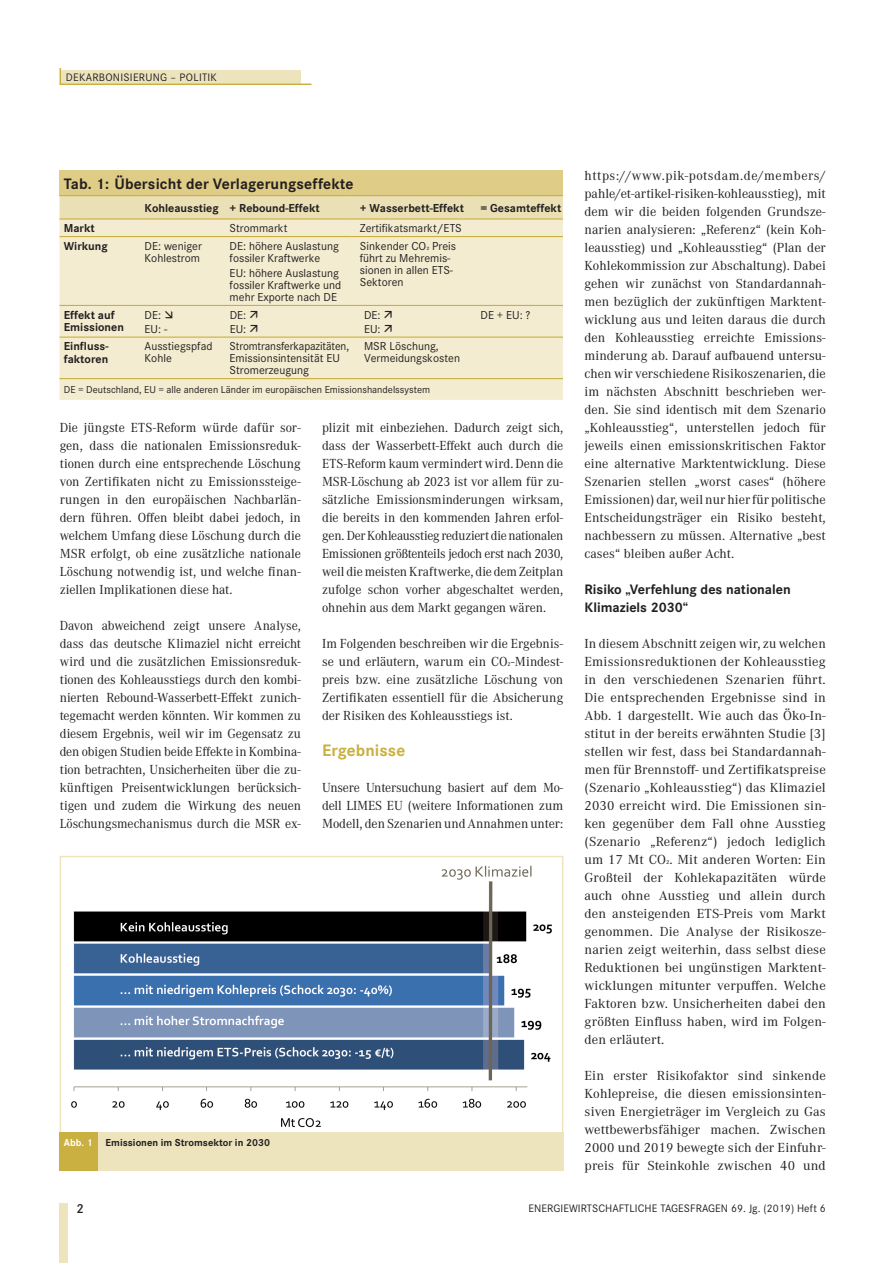
<style>
.page{position:relative;width:893px;height:1263px;background:#fff}
.page>*{position:absolute;margin:0;border:0;box-sizing:border-box;transform-origin:0 0}
.t1{font:700 17.25px "Corporate S";letter-spacing:.005em;color:#c9b040}
.t2{font:700 15.75px "Corporate S";letter-spacing:.01em;color:#231f20}
.t3{font:700 14.25px/18px "Corporate S";color:#231f20}
.t4{font:13.65px/18px "Corporate A";letter-spacing:.005em;color:#231f20;text-align:justify}
.t5{font:600 13.5px "Corporate S";color:#231f20}
.t6{font:12px/12px "Corporate S";color:#231f20}
.t7{font:700 12px/12.8px "Corporate S";color:#231f20}
.t8{font:11.25px "Corporate S";letter-spacing:.005em;color:#231f20}
.t9{font:11.25px "Corporate S";letter-spacing:.025em;color:#231f20}
.t10{font:10.5px "Corporate S";color:#231f20}
.t11{font:700 10.5px "Corporate S";color:#231f20}
.s1{color:#fff}
</style>
<div class="page">
<div style="left:60px;top:71px;width:241px;height:13px;background:#ede4be"></div>
<hr style="left:60px;top:84px;width:251px;height:1px;background:#c9b040">
<svg style="left:60px;top:68px;width:1px;height:16px"></svg>
<div style="left:60px;top:1203px;width:8px;height:60px;background:#ede4be"></div>
<img style="left:71px;top:865px;width:481px;height:263px">
<div style="left:60px;top:856px;width:503px;height:278px;border:2px solid #ede4be"></div>
<div style="left:60px;top:1132px;width:503px;height:38px;background:#ede4be"></div>
<div style="left:60px;top:1132px;width:38px;height:38px;background:#c9b040"></div>
<div style="left:60px;top:170px;width:503px;height:26px;background:#dfcc86"></div>
<div style="left:60px;top:196px;width:503px;height:22px;background:#ebe0b5"></div>
<div style="left:60px;top:220px;width:503px;height:180px;background:#f3ecd0"></div>
<hr style="left:60px;top:195px;width:76px;height:1px;background:#c9b040">
<hr style="left:136px;top:195px;width:85px;height:1px;background:#c9b040">
<hr style="left:221px;top:195px;width:130px;height:1px;background:#c9b040">
<hr style="left:351px;top:195px;width:121px;height:1px;background:#c9b040">
<hr style="left:472px;top:195px;width:91px;height:1px;background:#c9b040">
<hr style="left:60px;top:218px;width:76px;height:2px;background:#c9b040">
<hr style="left:136px;top:218px;width:85px;height:2px;background:#c9b040">
<hr style="left:221px;top:218px;width:130px;height:2px;background:#c9b040">
<hr style="left:351px;top:218px;width:121px;height:2px;background:#c9b040">
<hr style="left:472px;top:218px;width:91px;height:2px;background:#c9b040">
<hr style="left:60px;top:236px;width:76px;height:1px;background:#c9b040">
<hr style="left:136px;top:236px;width:85px;height:1px;background:#c9b040">
<hr style="left:221px;top:236px;width:130px;height:1px;background:#c9b040">
<hr style="left:351px;top:236px;width:121px;height:1px;background:#c9b040">
<hr style="left:472px;top:236px;width:91px;height:1px;background:#c9b040">
<hr style="left:60px;top:305px;width:76px;height:1px;background:#c9b040">
<hr style="left:136px;top:305px;width:85px;height:1px;background:#c9b040">
<hr style="left:221px;top:305px;width:130px;height:1px;background:#c9b040">
<hr style="left:351px;top:305px;width:121px;height:1px;background:#c9b040">
<hr style="left:472px;top:305px;width:91px;height:1px;background:#c9b040">
<hr style="left:60px;top:337px;width:76px;height:1px;background:#c9b040">
<hr style="left:136px;top:337px;width:85px;height:1px;background:#c9b040">
<hr style="left:221px;top:337px;width:130px;height:1px;background:#c9b040">
<hr style="left:351px;top:337px;width:121px;height:1px;background:#c9b040">
<hr style="left:472px;top:337px;width:91px;height:1px;background:#c9b040">
<hr style="left:60px;top:378px;width:76px;height:1px;background:#c9b040">
<hr style="left:136px;top:378px;width:85px;height:1px;background:#c9b040">
<hr style="left:221px;top:378px;width:130px;height:1px;background:#c9b040">
<hr style="left:351px;top:378px;width:121px;height:1px;background:#c9b040">
<hr style="left:472px;top:378px;width:91px;height:1px;background:#c9b040">
<svg style="left:165px;top:311px;width:7px;height:7px"></svg>
<svg style="left:250px;top:311px;width:7px;height:7px"></svg>
<svg style="left:250px;top:325px;width:7px;height:7px"></svg>
<svg style="left:384px;top:311px;width:8px;height:7px"></svg>
<svg style="left:384px;top:325px;width:8px;height:7px"></svg>
<p class="t9" style="left:66px;top:71px;width:152px">DEKARBONISIERUNG – POLITIK</p>
<p class="t2" style="left:64px;top:175px;width:291px">Tab. 1: Übersicht der Verlagerungseffekte</p>
<p class="t7" style="left:145px;top:202px;width:177px">Kohleausstieg + Rebound-Effekt</p>
<p class="t7" style="left:360px;top:202px;width:106px">+ Wasserbett-Effekt</p>
<p class="t7" style="left:480px;top:202px;width:82px">= Gesamteffekt</p>
<p class="t7" style="left:64px;top:222px;width:33px">Markt</p>
<p class="t6" style="left:230px;top:222px;width:59px">Strommarkt</p>
<p class="t6" style="left:360px;top:222px;width:104px">Zertifikatsmarkt/ETS</p>
<p class="t7" style="left:64px;top:240px;width:46px">Wirkung</p>
<p class="t6" style="left:145px;top:240px;width:59px">DE: weniger<br>Kohlestrom</p>
<p class="t6" style="left:230px;top:240px;width:111px">DE: höhere Auslastung fossiler Kraftwerke</p>
<p class="t6" style="left:230px;top:267px;width:113px">EU: höhere Auslastung fossiler Kraftwerke und mehr Exporte nach DE</p>
<p class="t6" style="left:360px;top:240px;width:98px">Sinkender CO2 Preis führt zu Mehremis&shy;sionen in allen ETS-<br>Sektoren</p>
<p class="t7" style="left:64px;top:309px;width:62px">Effekt auf<br>Emissionen</p>
<p class="t6" style="left:145px;top:308px;width:24px;line-height:14px">DE:<br>EU: -</p>
<p class="t6" style="left:230px;top:308px;width:18px;line-height:14px">DE:<br>EU:</p>
<p class="t6" style="left:364px;top:308px;width:18px;line-height:14px">DE:<br>EU:</p>
<p class="t6" style="left:480px;top:309px;width:52px">DE + EU: ?</p>
<p class="t7" style="left:64px;top:340px;width:46px">Einfluss&shy;faktoren</p>
<p class="t6" style="left:145px;top:340px;width:69px">Ausstiegspfad<br>Kohle</p>
<p class="t6" style="left:230px;top:340px;width:121px">Stromtransferkapazitäten,<br>Emissionsintensität EU<br>Stromerzeugung</p>
<p class="t6" style="left:364px;top:340px;width:98px">MSR Löschung,<br>Vermeidungskosten</p>
<p class="t10" style="left:64px;top:384px;width:368px">DE = Deutschland, EU = alle anderen Länder im europäischen Emissionshandelssystem</p>
<p class="t4" style="left:60px;top:419px;width:243px">Die jüngste ETS-Reform würde dafür sor&shy;gen, dass die nationalen Emissionsreduk&shy;tionen durch eine entsprechende Löschung von Zertifikaten nicht zu Emissionssteige&shy;rungen in den europäischen Nachbarlän&shy;dern führen. Offen bleibt dabei jedoch, in welchem Umfang diese Löschung durch die MSR erfolgt, ob eine zusätzliche nationale Löschung notwendig ist, und welche finan&shy;ziellen Implikationen diese hat.</p>
<p class="t4" style="left:60px;top:617px;width:243px">Davon abweichend zeigt unsere Analyse, dass das deutsche Klimaziel nicht erreicht wird und die zusätzlichen Emissionsreduk&shy;tionen des Kohleausstiegs durch den kombi&shy;nierten Rebound-Wasserbett-Effekt zunich&shy;tegemacht werden könnten. Wir kommen zu diesem Ergebnis, weil wir im Gegensatz zu den obigen Studien beide Effekte in Kombina&shy;tion betrachten, Unsicherheiten über die zu&shy;künftigen Preisentwicklungen berücksich&shy;tigen und zudem die Wirkung des neuen Löschungsmechanismus durch die MSR ex-</p>
<p class="t4" style="left:322px;top:419px;width:243px">plizit mit einbeziehen. Dadurch zeigt sich, dass der Wasserbett-Effekt auch durch die ETS-Reform kaum vermindert wird. Denn die MSR-Löschung ab 2023 ist vor allem für zu&shy;sätzliche Emissionsminderungen wirksam, die bereits in den kommenden Jahren erfol&shy;gen. Der Kohleausstieg reduziert die nationalen Emissionen größtenteils jedoch erst nach 2030, weil die meisten Kraftwerke, die dem Zeitplan zufolge schon vorher abgeschaltet werden, ohnehin aus dem Markt gegangen wären.</p>
<p class="t4" style="left:322px;top:635px;width:243px">Im Folgenden beschreiben wir die Ergebnis&shy;se und erläutern, warum ein CO2-Mindest&shy;preis bzw. eine zusätzliche Löschung von Zertifikaten essentiell für die Absicherung der Risiken des Kohleausstiegs ist.</p>
<p class="t1" style="left:322px;top:740px;width:85px">Ergebnisse</p>
<p class="t4" style="left:322px;top:779px;width:243px">Unsere Untersuchung basiert auf dem Mo&shy;dell LIMES EU (weitere Informationen zum Modell, den Szenarien und Annahmen unter:</p>
<p class="t11" style="left:64px;top:1136px;width:208px"><span class="s1">Abb. 1</span> Emissionen im Stromsektor in 2030</p>
<p class="t4" style="left:585px;top:167px;width:243px">https://www.pik-potsdam.de/members/ pahle/et-artikel-risiken-kohleausstieg), mit dem wir die beiden folgenden Grundsze&shy;narien analysieren: „Referenz“ (kein Koh&shy;leausstieg) und „Kohleausstieg“ (Plan der Kohlekommission zur Abschaltung). Dabei gehen wir zunächst von Standardannah&shy;men bezüglich der zukünftigen Marktent&shy;wicklung aus und leiten daraus die durch den Kohleausstieg erreichte Emissions&shy;minderung ab. Darauf aufbauend untersu&shy;chen wir verschiedene Risikoszenarien, die im nächsten Abschnitt beschrieben wer&shy;den. Sie sind identisch mit dem Szenario „Kohleausstieg“, unterstellen jedoch für jeweils einen emissionskritischen Faktor eine alternative Marktentwicklung. Diese Szenarien stellen „worst cases“ (höhere Emissionen) dar, weil nur hier für politische Entscheidungsträger ein Risiko besteht, nachbessern zu müssen. Alternative „best cases“ bleiben außer Acht.</p>
<p class="t3" style="left:585px;top:581px;width:208px">Risiko „Verfehlung des nationalen<br>Klimaziels 2030“</p>
<p class="t4" style="left:584px;top:635px;width:243px">In diesem Abschnitt zeigen wir, zu welchen Emissionsreduktionen der Kohleausstieg in den verschiedenen Szenarien führt.<br>Die entsprechenden Ergebnisse sind in Abb. 1 dargestellt. Wie auch das Öko-In&shy;stitut in der bereits erwähnten Studie [3] stellen wir fest, dass bei Standardannah&shy;men für Brennstoff- und Zertifikatspreise (Szenario „Kohleausstieg“) das Klimaziel 2030 erreicht wird. Die Emissionen sin&shy;ken gegenüber dem Fall ohne Ausstieg (Szenario „Referenz“) jedoch lediglich um 17 Mt CO2. Mit anderen Worten: Ein Großteil der Kohlekapazitäten würde auch ohne Ausstieg und allein durch den ansteigenden ETS-Preis vom Markt genommen. Die Analyse der Risikosze&shy;narien zeigt weiterhin, dass selbst diese Reduktionen bei ungünstigen Marktent&shy;wicklungen mitunter verpuffen. Welche Faktoren bzw. Unsicherheiten dabei den größten Einfluss haben, wird im Folgen&shy;den erläutert.</p>
<p class="t4" style="left:584px;top:1067px;width:243px">Ein erster Risikofaktor sind sinkende Kohlepreise, die diesen emissionsinten&shy;siven Energieträger im Vergleich zu Gas wettbewerbsfähiger machen. Zwischen 2000 und 2019 bewegte sich der Einfuhr&shy;preis für Steinkohle zwischen 40 und</p>
<p class="t5" style="left:77px;top:1201px;width:9px">2</p>
<p class="t8" style="left:529px;top:1202px;width:299px">ENERGIEWIRTSCHAFTLICHE TAGESFRAGEN 69. Jg. (2019) Heft 6</p>
</div>
